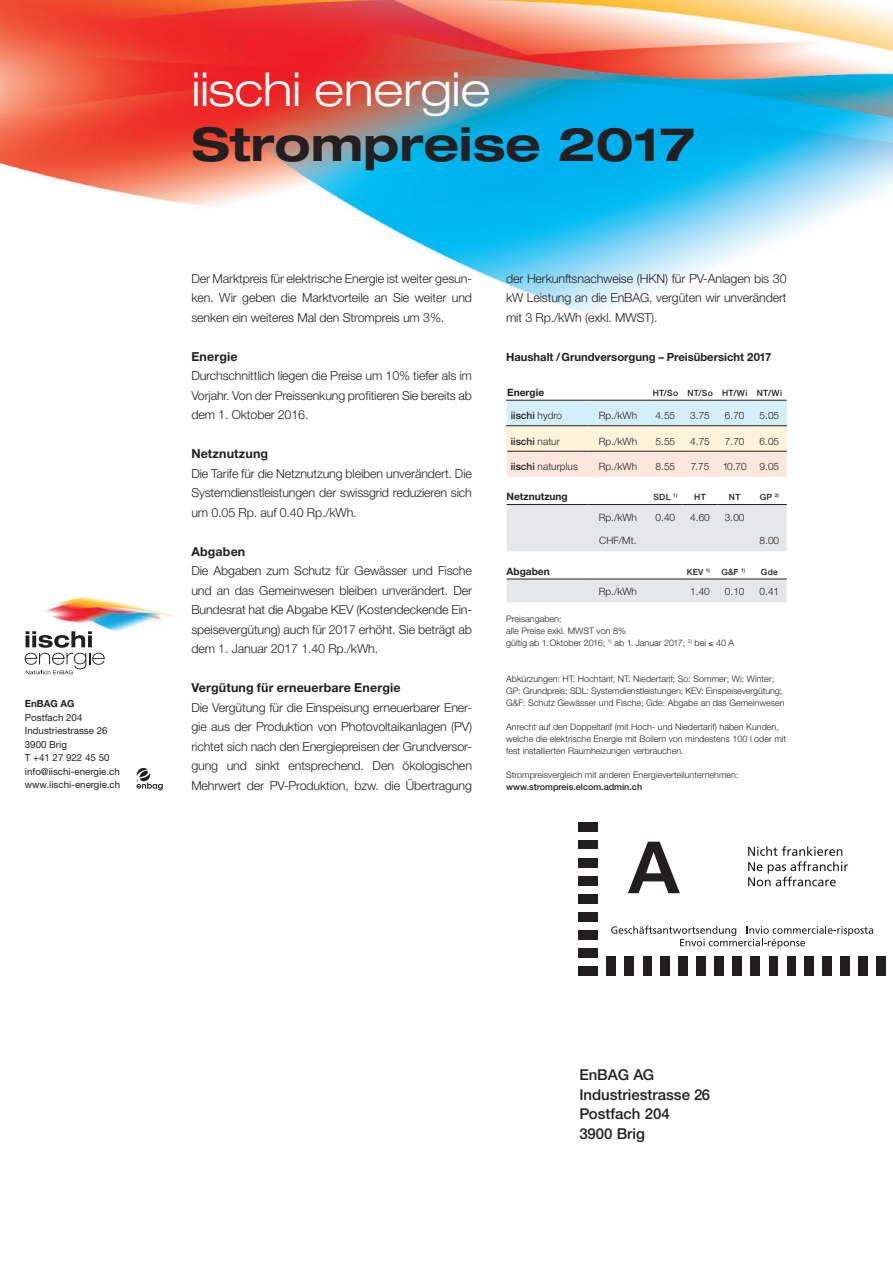
<style>
.page{position:relative;width:893px;height:1263px;background:#fff}
.page>*{position:absolute;margin:0;border:0;box-sizing:border-box;transform-origin:0 0}
.t1{font:700 expanded 46.5px "Helvetica Neue";color:#231f20}
.t2{font:300 expanded 46.5px "Helvetica Neue";color:#fff}
.t3{font:500 15px/19.5px "Helvetica Neue";color:#231f20}
.t4{font:300 12.45px/19.5px "Helvetica Neue";letter-spacing:-.01em;color:#231f20;text-align:justify}
.t5{font:700 12.45px "Helvetica Neue";letter-spacing:.01em;color:#231f20}
.t6{font:700 11.25px "Helvetica Neue";color:#231f20}
.t7{font:300 10.05px "Helvetica Neue";color:#231f20}
.t8{font:700 10.05px "Helvetica Neue";color:#231f20}
.t9{font:500 10.05px "Helvetica Neue";color:#231f20}
.t10{font:9.75px/13.5px "Helvetica Neue";color:#231f20}
.t11{font:700 9.75px "Helvetica Neue";color:#231f20}
.t12{font:300 9px/12px "Helvetica Neue";color:#231f20}
.t13{font:500 9px "Helvetica Neue";color:#231f20}
.t14{font:500 8.55px "Helvetica Neue";letter-spacing:.035em;color:#231f20}
.s1{font-weight:300}
.s2{font-weight:500}
</style>
<div class="page">
<img style="left:0;top:0;width:893px;height:314px">
<svg style="left:507px;top:399px;width:280px;height:203px"></svg>
<hr style="left:506px;top:425px;width:82px;height:1px;background:#231f20">
<hr style="left:588px;top:425px;width:60px;height:1px;background:#231f20">
<hr style="left:648px;top:425px;width:35px;height:1px;background:#231f20">
<hr style="left:683px;top:425px;width:34px;height:1px;background:#231f20">
<hr style="left:717px;top:425px;width:35px;height:1px;background:#231f20">
<hr style="left:752px;top:425px;width:35px;height:1px;background:#231f20">
<hr style="left:507px;top:451px;width:81px;height:1px;background:#231f20">
<hr style="left:588px;top:451px;width:60px;height:1px;background:#231f20">
<hr style="left:648px;top:451px;width:35px;height:1px;background:#231f20">
<hr style="left:683px;top:451px;width:34px;height:1px;background:#231f20">
<hr style="left:717px;top:451px;width:35px;height:1px;background:#231f20">
<hr style="left:752px;top:451px;width:35px;height:1px;background:#231f20">
<hr style="left:506px;top:400px;width:82px;height:1px;background:#231f20">
<hr style="left:588px;top:400px;width:60px;height:1px;background:#231f20">
<hr style="left:648px;top:400px;width:35px;height:1px;background:#231f20">
<hr style="left:683px;top:400px;width:34px;height:1px;background:#231f20">
<hr style="left:717px;top:400px;width:35px;height:1px;background:#231f20">
<hr style="left:752px;top:400px;width:35px;height:1px;background:#231f20">
<hr style="left:507px;top:504px;width:81px;height:1px;background:#231f20">
<hr style="left:588px;top:504px;width:60px;height:1px;background:#231f20">
<hr style="left:648px;top:504px;width:35px;height:1px;background:#231f20">
<hr style="left:683px;top:504px;width:34px;height:1px;background:#231f20">
<hr style="left:717px;top:504px;width:35px;height:1px;background:#231f20">
<hr style="left:752px;top:504px;width:35px;height:1px;background:#231f20">
<hr style="left:507px;top:579px;width:81px;height:1px;background:#231f20">
<hr style="left:588px;top:579px;width:60px;height:1px;background:#231f20">
<hr style="left:648px;top:579px;width:35px;height:1px;background:#231f20">
<hr style="left:683px;top:579px;width:34px;height:1px;background:#231f20">
<hr style="left:717px;top:579px;width:35px;height:1px;background:#231f20">
<hr style="left:752px;top:579px;width:35px;height:1px;background:#231f20">
<svg style="left:136px;top:768px;width:27px;height:22px"></svg>
<img style="left:24px;top:596px;width:151px;height:79px">
<svg style="left:25px;top:631px;width:80px;height:43px"></svg>
<div style="left:578px;top:966px;width:20px;height:9px;background:#231f20"></div>
<div style="left:578px;top:948px;width:20px;height:9px;background:#231f20"></div>
<div style="left:578px;top:930px;width:20px;height:9px;background:#231f20"></div>
<div style="left:578px;top:912px;width:20px;height:9px;background:#231f20"></div>
<div style="left:578px;top:894px;width:20px;height:9px;background:#231f20"></div>
<div style="left:578px;top:876px;width:20px;height:9px;background:#231f20"></div>
<div style="left:578px;top:858px;width:20px;height:9px;background:#231f20"></div>
<div style="left:578px;top:840px;width:20px;height:9px;background:#231f20"></div>
<div style="left:578px;top:822px;width:20px;height:9px;background:#231f20"></div>
<div style="left:607px;top:956px;width:9px;height:19px;background:#231f20"></div>
<div style="left:625px;top:956px;width:9px;height:19px;background:#231f20"></div>
<div style="left:643px;top:956px;width:9px;height:19px;background:#231f20"></div>
<div style="left:661px;top:956px;width:9px;height:19px;background:#231f20"></div>
<div style="left:679px;top:956px;width:9px;height:19px;background:#231f20"></div>
<div style="left:697px;top:956px;width:9px;height:19px;background:#231f20"></div>
<div style="left:715px;top:956px;width:9px;height:19px;background:#231f20"></div>
<div style="left:733px;top:956px;width:9px;height:19px;background:#231f20"></div>
<div style="left:751px;top:956px;width:9px;height:19px;background:#231f20"></div>
<div style="left:769px;top:956px;width:9px;height:19px;background:#231f20"></div>
<div style="left:787px;top:956px;width:9px;height:19px;background:#231f20"></div>
<div style="left:805px;top:956px;width:9px;height:19px;background:#231f20"></div>
<div style="left:823px;top:956px;width:9px;height:19px;background:#231f20"></div>
<div style="left:841px;top:956px;width:9px;height:19px;background:#231f20"></div>
<div style="left:859px;top:956px;width:9px;height:19px;background:#231f20"></div>
<div style="left:877px;top:956px;width:9px;height:19px;background:#231f20"></div>
<svg style="left:748px;top:846px;width:100px;height:40px"></svg>
<svg style="left:611px;top:926px;width:262px;height:22px"></svg>
<svg style="left:628px;top:842px;width:52px;height:51px"></svg>
<p class="t11" style="left:25px;top:698px;width:51px">EnBAG AG</p>
<p class="t10" style="left:25px;top:710px;width:97px">Postfach 204<br>Industriestrasse 26<br>3900 Brig<br>T +41 27 922 45 50 info@iischi-energie.ch www.iischi-energie.ch</p>
<h1 class="t2" style="left:192px;top:62px;width:300px">iischi energie</h1>
<h1 class="t1" style="left:192px;top:115px;width:505px">Strompreise 2017</h1>
<p class="t4" style="left:191px;top:268px;width:282px">Der Marktpreis für elektrische Energie ist weiter gesun&shy;ken. Wir geben die Marktvorteile an Sie weiter und senken ein weiteres Mal den Strompreis um 3%.</p>
<p class="t5" style="left:191px;top:349px;width:48px">Energie</p>
<p class="t4" style="left:191px;top:366px;width:282px">Durchschnittlich liegen die Preise um 10% tiefer als im Vorjahr. Von der Preissenkung profitieren Sie bereits ab dem 1. Oktober 2016.</p>
<p class="t5" style="left:191px;top:446px;width:78px">Netznutzung</p>
<p class="t4" style="left:191px;top:463px;width:282px">Die Tarife für die Netznutzung bleiben unverändert. Die Systemdienstleistungen der swissgrid reduzieren sich um 0.05 Rp. auf 0.40 Rp./kWh.</p>
<p class="t5" style="left:191px;top:544px;width:55px">Abgaben</p>
<p class="t4" style="left:191px;top:561px;width:282px">Die Abgaben zum Schutz für Gewässer und Fische und an das Gemeinwesen bleiben unverändert. Der Bundesrat hat die Abgabe KEV (Kostendeckende Ein&shy;speisevergütung) auch für 2017 erhöht. Sie beträgt ab dem 1. Januar 2017 1.40 Rp./kWh.</p>
<p class="t5" style="left:191px;top:680px;width:211px">Vergütung für erneuerbare Energie</p>
<p class="t4" style="left:191px;top:697px;width:282px">Die Vergütung für die Einspeisung erneuerbarer Ener&shy;gie aus der Produktion von Photovoltaikanlagen (PV) richtet sich nach den Energiepreisen der Grundversor&shy;gung und sinkt entsprechend. Den ökologischen Mehrwert der PV-Produktion, bzw. die Übertragung</p>
<p class="t4" style="left:506px;top:268px;width:282px">der Herkunftsnachweise (HKN) für PV-Anlagen bis 30 kW Leistung an die EnBAG, vergüten wir unverändert mit 3 Rp./kWh (exkl. MWST).</p>
<p class="t6" style="left:506px;top:350px;width:267px">Haushalt / Grundversorgung – Preisübersicht 2017</p>
<p class="t8" style="left:507px;top:386px;width:38px">Energie</p>
<p class="t14" style="left:653px;top:388px;width:131px">HT/So NT/So HT/Wi NT/Wi</p>
<p class="t9" style="left:511px;top:410px;width:53px">iischi <span class="s1">hydro</span></p>
<p class="t7" style="left:599px;top:410px;width:40px">Rp./kWh</p>
<p class="t7" style="left:656px;top:410px;width:21px">4.55</p>
<p class="t7" style="left:690px;top:410px;width:21px">3.75</p>
<p class="t7" style="left:725px;top:410px;width:21px">6.70</p>
<p class="t7" style="left:760px;top:410px;width:21px">5.05</p>
<p class="t9" style="left:511px;top:435px;width:51px">iischi <span class="s1">natur</span></p>
<p class="t7" style="left:599px;top:435px;width:40px">Rp./kWh</p>
<p class="t7" style="left:656px;top:435px;width:21px">5.55</p>
<p class="t7" style="left:690px;top:435px;width:21px">4.75</p>
<p class="t7" style="left:725px;top:435px;width:21px">7.70</p>
<p class="t7" style="left:760px;top:435px;width:21px">6.05</p>
<p class="t7" style="left:511px;top:461px;width:69px"><span class="s2">iischi</span> naturplus</p>
<p class="t7" style="left:599px;top:461px;width:40px">Rp./kWh</p>
<p class="t7" style="left:656px;top:461px;width:21px">8.55</p>
<p class="t7" style="left:691px;top:461px;width:20px">7.75</p>
<p class="t7" style="left:723px;top:461px;width:26px">10.70</p>
<p class="t7" style="left:760px;top:461px;width:21px">9.05</p>
<p class="t8" style="left:507px;top:490px;width:63px">Netznutzung</p>
<p class="t14" style="left:653px;top:492px;width:25px">SDL <sup>1)</sup></p>
<p class="t14" style="left:694px;top:492px;width:13px">HT</p>
<p class="t14" style="left:729px;top:492px;width:13px">NT</p>
<p class="t14" style="left:760px;top:492px;width:21px">GP <sup>2)</sup></p>
<p class="t7" style="left:599px;top:511px;width:40px">Rp./kWh</p>
<p class="t7" style="left:656px;top:511px;width:21px">0.40</p>
<p class="t7" style="left:690px;top:511px;width:21px">4.60</p>
<p class="t7" style="left:725px;top:511px;width:21px">3.00</p>
<p class="t7" style="left:599px;top:534px;width:39px">CHF/Mt.</p>
<p class="t7" style="left:760px;top:534px;width:21px">8.00</p>
<p class="t8" style="left:507px;top:565px;width:45px">Abgaben</p>
<p class="t14" style="left:687px;top:567px;width:25px">KEV <sup>1)</sup></p>
<p class="t14" style="left:722px;top:567px;width:25px">G&amp;F <sup>1)</sup></p>
<p class="t14" style="left:761px;top:567px;width:19px">Gde</p>
<p class="t7" style="left:599px;top:585px;width:40px">Rp./kWh</p>
<p class="t7" style="left:690px;top:585px;width:21px">1.40</p>
<p class="t7" style="left:725px;top:585px;width:21px">0.10</p>
<p class="t7" style="left:760px;top:585px;width:21px">0.41</p>
<p class="t12" style="left:506px;top:612px;width:229px">Preisangaben:<br>alle Preise exkl. MWST von 8%<br>gültig ab 1.Oktober 2016; <sup>1)</sup> ab 1. Januar 2017; <sup>2)</sup> bei ≤ 40 A</p>
<p class="t12" style="left:506px;top:672px;width:280px">Abkürzungen: HT: Hochtarif; NT: Niedertarif; So: Sommer; Wi: Winter;<br>GP: Grundpreis; SDL: Systemdienstleistungen; KEV: Einspeisevergütung;<br>G&amp;F: Schutz Gewässer und Fische; Gde: Abgabe an das Gemeinwesen</p>
<p class="t12" style="left:506px;top:720px;width:281px">Anrecht auf den Doppeltarif (mit Hoch- und Niedertarif) haben Kunden, welche die elektrische Energie mit Boilern von mindestens 100 l oder mit fest installierten Raumheizungen verbrauchen.</p>
<p class="t12" style="left:506px;top:768px;width:234px">Strompreisvergleich mit anderen Energieverteilunternehmen:</p>
<p class="t13" style="left:506px;top:781px;width:137px">www.strompreis.elcom.admin.ch</p>
<p class="t3" style="left:579px;top:1065px;width:132px">EnBAG AG<br>Industriestrasse 26<br>Postfach 204<br>3900 Brig</p>
</div>
